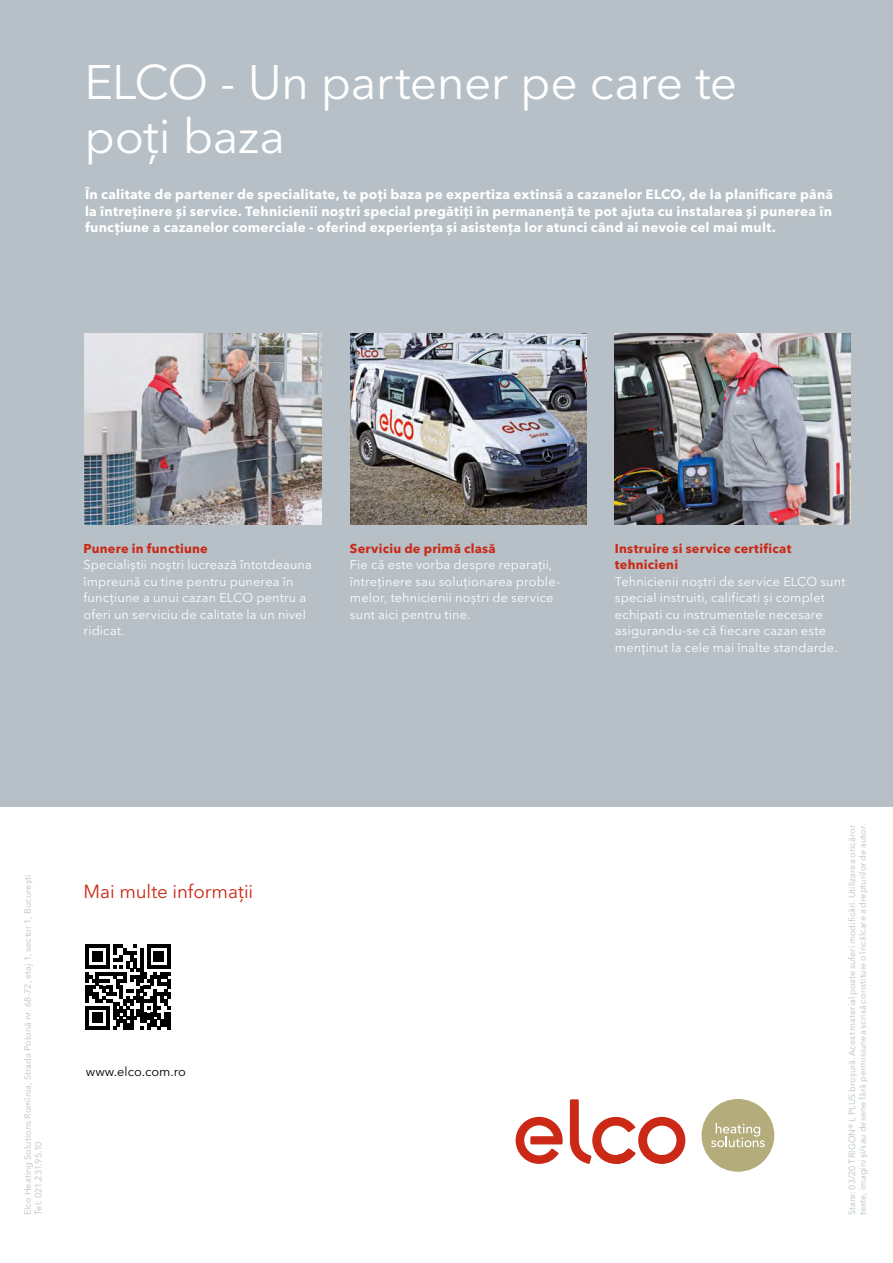
<style>
.page{position:relative;width:893px;height:1263px;background:#fff}
.page>*{position:absolute;margin:0;border:0;box-sizing:border-box;transform-origin:0 0}
.t1{font:48px/54px "Avenir Next LT Pro";letter-spacing:-.01em;color:#fff}
.t2{font:18.75px "Avenir Next LT Pro";letter-spacing:-.005em;color:#cb2815}
.t3{font:700 13.5px/16.5px "Avenir Next LT Pro";letter-spacing:.015em;color:#fff;text-align:justify}
.t4{font:12.75px/16.5px "Avenir Next LT Pro";letter-spacing:.015em;color:#fff}
.t5{font:700 12.75px/16.5px "Avenir Next LT Pro";letter-spacing:.02em;color:#cb2815}
.t6{font:12.75px "Avenir Next LT Pro";color:#000}
.t7{font:9px/10.5px "Avenir Next LT Pro";letter-spacing:.01em;color:#b6c0c6}
</style>
<div class="page">
<div style="left:0;top:0;width:893px;height:807px;background:#b6c0c6"></div>
<div style="left:702px;top:1099px;width:72px;height:73px;background:#b4ac7b;border-radius:50%"></div>
<svg style="left:711px;top:1123px;width:54px;height:24px"></svg>
<svg style="left:516px;top:1099px;width:169px;height:65px"></svg>
<svg style="left:86px;top:945px;width:85px;height:85px"></svg>
<img style="left:350px;top:334px;width:236px;height:191px">
<img style="left:85px;top:334px;width:237px;height:191px">
<img style="left:615px;top:334px;width:236px;height:191px">
<h1 class="t1" style="left:85px;top:55px;width:654px">ELCO - Un partener pe care te poți baza</h1>
<p class="t3" style="left:85px;top:186px;width:750px">În calitate de partener de specialitate, te poți baza pe expertiza extinsă a cazanelor ELCO, de la planificare până la întreținere și service. Tehnicienii noștri special pregătiți în permanență te pot ajuta cu instalarea și punerea în funcțiune a cazanelor comerciale - oferind experiența și asistența lor atunci când ai nevoie cel mai mult.</p>
<p class="t5" style="left:84px;top:540px;width:126px">Punere in functiune</p>
<p class="t4" style="left:84px;top:557px;width:230px">Specialiștii noștri lucrează întotdeauna împreună cu tine pentru punerea în funcțiune a unui cazan ELCO pentru a oferi un serviciu de calitate la un nivel ridicat.</p>
<p class="t5" style="left:350px;top:540px;width:147px">Serviciu de primă clasă</p>
<p class="t4" style="left:350px;top:557px;width:212px">Fie că este vorba despre reparații, întreținere sau soluționarea proble&shy;melor, tehnicienii noștri de service sunt aici pentru tine.</p>
<p class="t5" style="left:615px;top:540px;width:178px">Instruire si service certificat tehnicieni</p>
<p class="t4" style="left:615px;top:573px;width:232px">Tehnicienii noștri de service ELCO sunt special instruiti, calificati și complet echipati cu instrumentele necesare asigurandu-se că fiecare cazan este menținut la cele mai înalte standarde.</p>
<p class="t7" style="left:22px;top:1215px;width:342px;rotate:-90deg">Elco Heating Solutions Romînia, Strada Polonă nr. 68-72, etaj 1, sector 1, București<br>Tel: 021.231.95.10</p>
<h2 class="t2" style="left:84px;top:880px;width:171px">Mai multe informații</h2>
<p class="t6" style="left:86px;top:1064px;width:102px">www.elco.com.ro</p>
<p class="t7" style="left:847px;top:1215px;width:393px;rotate:-90deg">Stare: 03/20 TRIGON® L PLUS broșură. Acest material poate suferi modificări. Utilizarea oricăror texte, imagini și/sau desene fără permisiunea scrisă constituie o încălcare a drepturilor de autor.</p>
</div>
